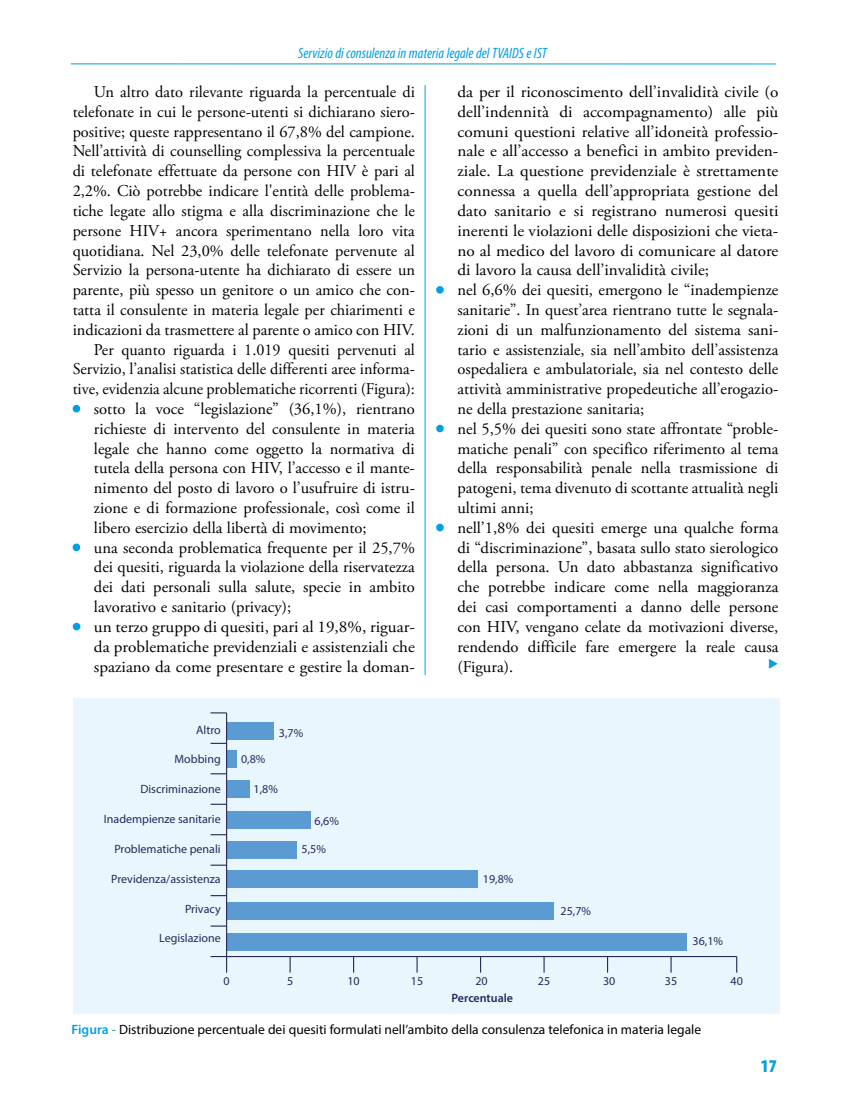
<style>
.page{position:relative;width:851px;height:1106px;background:#fff}
.page>*{position:absolute;margin:0;border:0;box-sizing:border-box;transform-origin:0 0}
.t1{font:900 condensed 18px "Myriad Pro";color:#009fe3}
.t2{font:16.5px/19.8px "Adobe Garamond Pro";color:#000;text-align:justify}
.t3{font:16.5px/19.8px "Adobe Garamond Pro";color:#000;text-align:justify;scale:1.04 1}
.t4{font:italic condensed 15px "Myriad Pro";color:#009fe3}
.t5{font:13.5px "Myriad Pro";color:#000}
.t6{font:12px "Myriad Pro";color:#28285b}
.t7{font:600 12px "Myriad Pro";color:#28285b}
.s1{color:#009fe3}
.s2{font-weight:600;color:#009fe3}
.s3{color:#009984}
</style>
<div class="page">
<hr style="left:71px;top:63px;width:705px;height:1px;background:#009fe3">
<hr style="left:424px;top:85px;width:1px;height:590px;background:#009fe3">
<div style="left:73px;top:698px;width:706px;height:316px;background:#eaf6fe"></div>
<div style="left:226px;top:722px;width:48px;height:18px;background:#5b9bd4"></div>
<div style="left:226px;top:750px;width:11px;height:17px;background:#5b9bd4"></div>
<div style="left:226px;top:780px;width:23px;height:17px;background:#5b9bd4"></div>
<div style="left:226px;top:811px;width:84px;height:17px;background:#5b9bd4"></div>
<div style="left:226px;top:841px;width:70px;height:17px;background:#5b9bd4"></div>
<div style="left:226px;top:870px;width:251px;height:17px;background:#5b9bd4"></div>
<div style="left:226px;top:902px;width:327px;height:18px;background:#5b9bd4"></div>
<div style="left:226px;top:933px;width:460px;height:18px;background:#5b9bd4"></div>
<hr style="left:226px;top:956px;width:510px;height:1px;background:#28285b">
<svg style="left:289px;top:957px;width:1px;height:15px"></svg>
<svg style="left:210px;top:956px;width:17px;height:16px"></svg>
<svg style="left:210px;top:895px;width:16px;height:1px"></svg>
<svg style="left:210px;top:864px;width:16px;height:1px"></svg>
<svg style="left:210px;top:834px;width:16px;height:1px"></svg>
<svg style="left:210px;top:803px;width:16px;height:1px"></svg>
<svg style="left:210px;top:773px;width:16px;height:1px"></svg>
<svg style="left:210px;top:742px;width:16px;height:2px"></svg>
<svg style="left:210px;top:712px;width:16px;height:1px"></svg>
<svg style="left:210px;top:925px;width:16px;height:1px"></svg>
<svg style="left:353px;top:957px;width:1px;height:15px"></svg>
<svg style="left:416px;top:957px;width:1px;height:15px"></svg>
<svg style="left:543px;top:957px;width:1px;height:15px"></svg>
<svg style="left:670px;top:957px;width:1px;height:15px"></svg>
<svg style="left:736px;top:956px;width:1px;height:16px"></svg>
<svg style="left:607px;top:957px;width:1px;height:15px"></svg>
<svg style="left:480px;top:957px;width:1px;height:15px"></svg>
<hr style="left:226px;top:713px;width:1px;height:243px;background:#28285b">
<p class="t4" style="left:298px;top:43px;width:250px">Servizio di consulenza in materia legale del TVAIDS e IST</p>
<p class="t2" style="left:73px;top:82px;width:344px;text-align:right">Un altro dato rilevante riguarda la percentuale di telefonate in cui le persone-utenti si dichiarano siero&shy;positive; queste rappresentano il 67,8% del campione.<br>Nell’attività di counselling complessiva la percentuale di telefonate effettuate da persone con HIV è pari al 2,2%. Ciò potrebbe indicare l'entità delle problema&shy;tiche legate allo stigma e alla discriminazione che le persone HIV+ ancora sperimentano nella loro vita quotidiana. Nel 23,0% delle telefonate pervenute al Servizio la persona-utente ha dichiarato di essere un parente, più spesso un genitore o un amico che con&shy;tatta il consulente in materia legale per chiarimenti e indicazioni da trasmettere al parente o amico con HIV.<br>Per quanto riguarda i 1.019 quesiti pervenuti al Servizio, l’analisi statistica delle differenti aree informa&shy;tive, evidenzia alcune problematiche ricorrenti (Figura):</p>
<p class="t2" style="left:94px;top:399px;width:322px;text-indent:-21px"><span class="s1">•</span> sotto la voce “legislazione” (36,1%), rientrano richieste di intervento del consulente in materia legale che hanno come oggetto la normativa di tutela della persona con HIV, l’accesso e il mante&shy;nimento del posto di lavoro o l’usufruire di istru&shy;zione e di formazione professionale, così come il libero esercizio della libertà di movimento;</p>
<p class="t2" style="left:94px;top:538px;width:322px;text-indent:-21px"><span class="s1">•</span> una seconda problematica frequente per il 25,7% dei quesiti, riguarda la violazione della riservatezza dei dati personali sulla salute, specie in ambito lavorativo e sanitario (privacy);</p>
<p class="t3" style="left:94px;top:617px;width:310px;text-indent:-21px"><span class="s1">•</span> un terzo gruppo di quesiti, pari al 19,8%, riguar&shy;da problematiche previdenziali e assistenziali che spaziano da come presentare e gestire la doman-</p>
<p class="t6" style="left:196px;top:722px;width:26px">Altro</p>
<p class="t6" style="left:279px;top:725px;width:26px">3,7%</p>
<p class="t6" style="left:241px;top:752px;width:26px">0,8%</p>
<p class="t6" style="left:253px;top:781px;width:26px">1,8%</p>
<p class="t6" style="left:174px;top:752px;width:48px">Mobbing</p>
<p class="t6" style="left:140px;top:781px;width:82px">Discriminazione</p>
<p class="t6" style="left:104px;top:811px;width:118px">Inadempienze sanitarie</p>
<p class="t6" style="left:114px;top:841px;width:108px">Problematiche penali</p>
<p class="t6" style="left:111px;top:871px;width:111px">Previdenza/assistenza</p>
<p class="t6" style="left:185px;top:901px;width:37px">Privacy</p>
<p class="t6" style="left:314px;top:814px;width:26px">6,6%</p>
<p class="t6" style="left:301px;top:841px;width:26px">5,5%</p>
<p class="t6" style="left:159px;top:931px;width:63px">Legislazione</p>
<p class="t3" style="left:457px;top:82px;width:310px">da per il riconoscimento dell’invalidità civile (o dell’indennità di accompagnamento) alle più comuni questioni relative all’idoneità professio&shy;nale e all’accesso a benefici in ambito previden&shy;ziale. La questione previdenziale è strettamente connessa a quella dell’appropriata gestione del dato sanitario e si registrano numerosi quesiti inerenti le violazioni delle disposizioni che vieta&shy;no al medico del lavoro di comunicare al datore di lavoro la causa dell’invalidità civile;</p>
<p class="t2" style="left:457px;top:280px;width:322px;text-indent:-21px"><span class="s1">•</span> nel 6,6% dei quesiti, emergono le “inadempienze sanitarie”. In quest’area rientrano tutte le segnala&shy;zioni di un malfunzionamento del sistema sani&shy;tario e assistenziale, sia nell’ambito dell’assistenza ospedaliera e ambulatoriale, sia nel contesto delle attività amministrative propedeutiche all’erogazio&shy;ne della prestazione sanitaria;</p>
<p class="t2" style="left:457px;top:419px;width:322px;text-indent:-21px"><span class="s1">•</span> nel 5,5% dei quesiti sono state affrontate “proble&shy;matiche penali” con specifico riferimento al tema della responsabilità penale nella trasmissione di patogeni, tema divenuto di scottante attualità negli ultimi anni;</p>
<p class="t2" style="left:457px;top:518px;width:322px;text-indent:-21px"><span class="s1">•</span> nell’1,8% dei quesiti emerge una qualche forma di “discriminazione”, basata sullo stato sierologico della persona. Un dato abbastanza significativo che potrebbe indicare come nella maggioranza dei casi comportamenti a danno delle persone con HIV, vengano celate da motivazioni diverse, rendendo difficile fare emergere la reale causa (Figura).</p>
<p class="t6" style="left:483px;top:871px;width:32px">19,8%</p>
<p class="t6" style="left:560px;top:903px;width:32px">25,7%</p>
<p class="t6" style="left:692px;top:933px;width:32px">36,1%</p>
<p class="t6" style="left:223px;top:973px;width:8px">0</p>
<p class="t6" style="left:287px;top:973px;width:8px">5</p>
<p class="t6" style="left:347px;top:973px;width:14px">10</p>
<p class="t6" style="left:411px;top:973px;width:14px">15</p>
<p class="t6" style="left:475px;top:973px;width:14px">20</p>
<p class="t6" style="left:538px;top:973px;width:14px">25</p>
<p class="t6" style="left:603px;top:973px;width:14px">30</p>
<p class="t6" style="left:664px;top:973px;width:14px">35</p>
<p class="t6" style="left:730px;top:973px;width:14px">40</p>
<p class="t7" style="left:451px;top:990px;width:63px">Percentuale</p>
<p class="t5" style="left:72px;top:1020px;width:631px"><span class="s2">Figura</span> <span class="s3">-</span> Distribuzione percentuale dei quesiti formulati nell’ambito della consulenza telefonica in materia legale</p>
<p class="t1" style="left:760px;top:1055px;width:17px">17</p>
</div>
